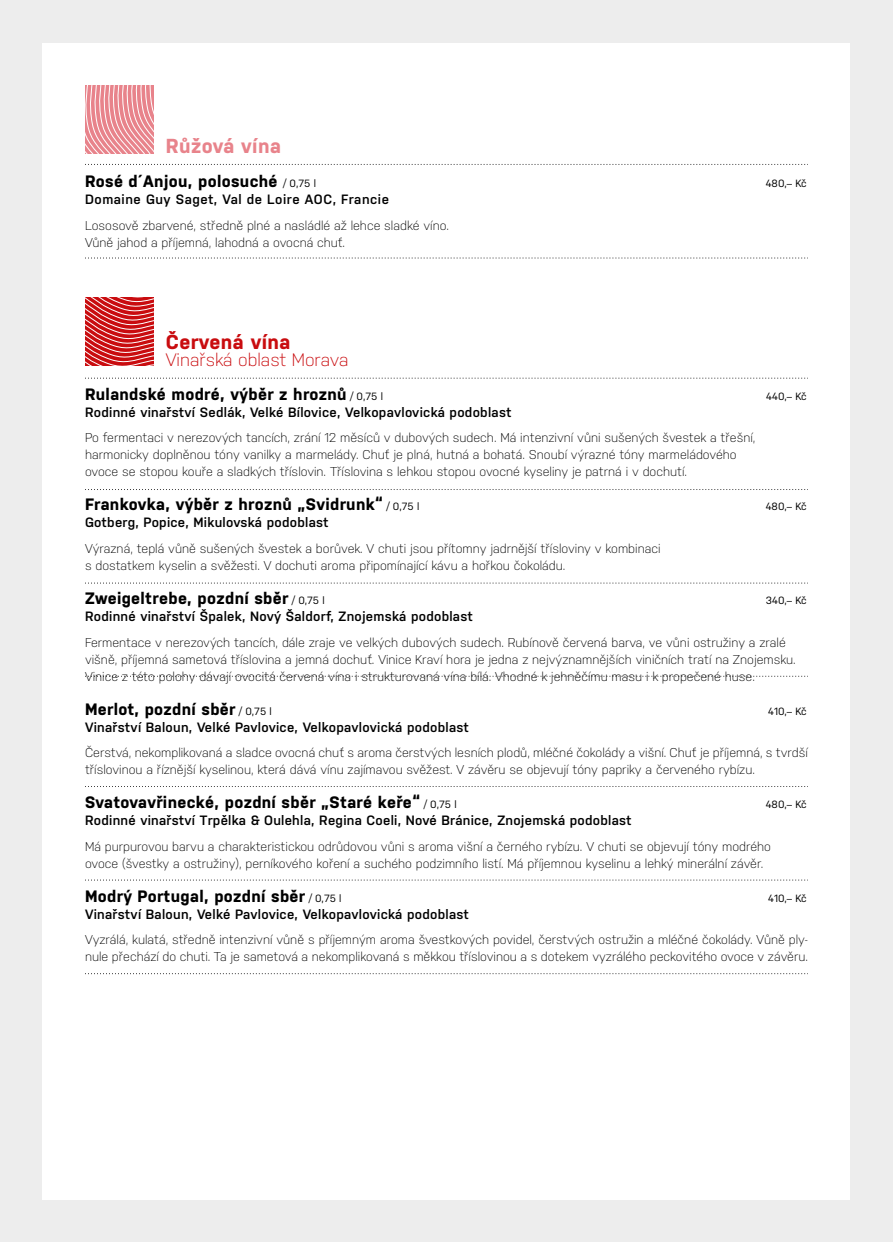
<style>
.page{position:relative;width:893px;height:1242px;background:#ededed}
.page>*{position:absolute;margin:0;border:0;box-sizing:border-box;transform-origin:0 0}
.t1{font:700 20.25px "Nudista";letter-spacing:.02em;color:#c90c0f}
.t2{font:700 20.25px "Nudista";letter-spacing:.02em;color:#e8838b}
.t3{font:300 18px "Nudista";color:#c90c0f}
.t4{font:700 16.5px "Nudista";letter-spacing:.02em;color:#000}
.t5{font:600 13.5px "Nudista";letter-spacing:.02em;color:#000}
.t6{font:600 13.5px "Nudista";letter-spacing:.04em;color:#000}
.t7{font:300 12.75px/17px "Nudista";color:#000}
.t8{font:10.5px "Nudista";color:#000}
.s1{font-weight:400;font-size:10.5px}
</style>
<div class="page">
<div style="left:43px;top:43px;width:807px;height:1156px;background:#fff"></div>
<svg style="left:85px;top:164px;width:723px;height:1px"></svg>
<svg style="left:85px;top:258px;width:723px;height:1px"></svg>
<svg style="left:85px;top:378px;width:723px;height:1px"></svg>
<svg style="left:85px;top:489px;width:723px;height:1px"></svg>
<svg style="left:85px;top:583px;width:723px;height:1px"></svg>
<svg style="left:85px;top:676px;width:723px;height:1px"></svg>
<svg style="left:85px;top:786px;width:723px;height:1px"></svg>
<svg style="left:85px;top:879px;width:723px;height:1px"></svg>
<svg style="left:85px;top:973px;width:723px;height:1px"></svg>
<svg style="left:85px;top:298px;width:68px;height:68px;background:#d44144"></svg>
<svg style="left:85px;top:85px;width:68px;height:68px;background:#ec9ea4"></svg>
<h1 class="t2" style="left:166px;top:131px;width:117px">Růžová vína</h1>
<p class="t4" style="left:85px;top:169px;width:232px">Rosé d´Anjou, polosuché <span class="s1">/ 0,75 l</span></p>
<p class="t8" style="left:766px;top:176px;width:42px">480,– Kč</p>
<p class="t6" style="left:85px;top:190px;width:305px">Domaine Guy Saget, Val de Loire AOC, Francie</p>
<p class="t7" style="left:85px;top:216px;width:366px">Lososově zbarvené, středně plné a nasládlé až lehce sladké víno.<br>Vůně jahod a příjemná, lahodná a ovocná chuť.</p>
<h1 class="t1" style="left:166px;top:327px;width:126px">Červená vína</h1>
<h2 class="t3" style="left:166px;top:346px;width:184px">Vinařská oblast Morava</h2>
<p class="t4" style="left:85px;top:382px;width:299px">Rulandské modré, výběr z hroznů <span class="s1">/ 0,75 l</span></p>
<p class="t8" style="left:766px;top:388px;width:42px">440,– Kč</p>
<p class="t5" style="left:85px;top:402px;width:428px">Rodinné vinařství Sedlák, Velké Bílovice, Velkopavlovická podoblast</p>
<p class="t7" style="left:85px;top:428px;width:672px">Po fermentaci v nerezových tancích, zrání 12 měsíců v dubových sudech. Má intenzivní vůni sušených švestek a třešní, harmonicky doplněnou tóny vanilky a marmelády. Chuť je plná, hutná a bohatá. Snoubí výrazné tóny marmeládového ovoce se stopou kouře a sladkých tříslovin. Tříslovina s lehkou stopou ovocné kyseliny je patrná i v dochutí.</p>
<p class="t4" style="left:85px;top:492px;width:336px">Frankovka, výběr z hroznů „Svidrunk“ <span class="s1">/ 0,75 l</span></p>
<p class="t8" style="left:766px;top:499px;width:42px">480,– Kč</p>
<p class="t5" style="left:85px;top:513px;width:245px">Gotberg, Popice, Mikulovská podoblast</p>
<p class="t7" style="left:85px;top:539px;width:577px">Výrazná, teplá vůně sušených švestek a borůvek. V chuti jsou přítomny jadrnější třísloviny v kombinaci s dostatkem kyselin a svěžesti. V dochuti aroma připomínající kávu a hořkou čokoládu.</p>
<p class="t4" style="left:85px;top:586px;width:241px">Zweigeltrebe, pozdní sběr <span class="s1">/ 0,75 l</span></p>
<p class="t8" style="left:766px;top:592px;width:42px">340,– Kč</p>
<p class="t5" style="left:85px;top:606px;width:389px">Rodinné vinařství Špalek, Nový Šaldorf, Znojemská podoblast</p>
<p class="t7" style="left:85px;top:632px;width:712px">Fermentace v nerezových tancích, dále zraje ve velkých dubových sudech. Rubínově červená barva, ve vůni ostružiny a zralé višně, příjemná sametová tříslovina a jemná dochuť. Vinice Kraví hora je jedna z nejvýznamnějších viničních tratí na Znojemsku.<br>Vinice z této polohy dávají ovocitá červená vína i strukturovaná vína bílá. Vhodné k jehněčímu masu i k propečené huse.</p>
<p class="t4" style="left:85px;top:696px;width:188px">Merlot, pozdní sběr <span class="s1">/ 0,75 l</span></p>
<p class="t8" style="left:768px;top:703px;width:40px">410,– Kč</p>
<p class="t5" style="left:85px;top:717px;width:385px">Vinařství Baloun, Velké Pavlovice, Velkopavlovická podoblast</p>
<p class="t7" style="left:85px;top:743px;width:724px">Čerstvá, nekomplikovaná a sladce ovocná chuť s aroma čerstvých lesních plodů, mléčné čokolády a višní. Chuť je příjemná, s tvrdší tříslovinou a říznější kyselinou, která dává vínu zajímavou svěžest. V závěru se objevují tóny papriky a červeného rybízu.</p>
<p class="t4" style="left:85px;top:790px;width:373px">Svatovavřinecké, pozdní sběr „Staré keře“ <span class="s1">/ 0,75 l</span></p>
<p class="t8" style="left:766px;top:797px;width:42px">480,– Kč</p>
<p class="t5" style="left:85px;top:810px;width:548px">Rodinné vinařství Trpělka &amp; Oulehla, Regina Coeli, Nové Bránice, Znojemská podoblast</p>
<p class="t7" style="left:85px;top:836px;width:687px">Má purpurovou barvu a charakteristickou odrůdovou vůni s aroma višní a černého rybízu. V chuti se objevují tóny modrého ovoce (švestky a ostružiny), perníkového koření a suchého podzimního listí. Má příjemnou kyselinu a lehký minerální závěr.</p>
<p class="t4" style="left:85px;top:884px;width:258px">Modrý Portugal, pozdní sběr <span class="s1">/ 0,75 l</span></p>
<p class="t8" style="left:768px;top:890px;width:40px">410,– Kč</p>
<p class="t5" style="left:85px;top:904px;width:385px">Vinařství Baloun, Velké Pavlovice, Velkopavlovická podoblast</p>
<p class="t7" style="left:85px;top:930px;width:724px">Vyzrálá, kulatá, středně intenzivní vůně s příjemným aroma švestkových povidel, čerstvých ostružin a mléčné čokolády. Vůně ply&shy;nule přechází do chuti. Ta je sametová a nekomplikovaná s měkkou tříslovinou a s dotekem vyzrálého peckovitého ovoce v závěru.</p>
</div>
